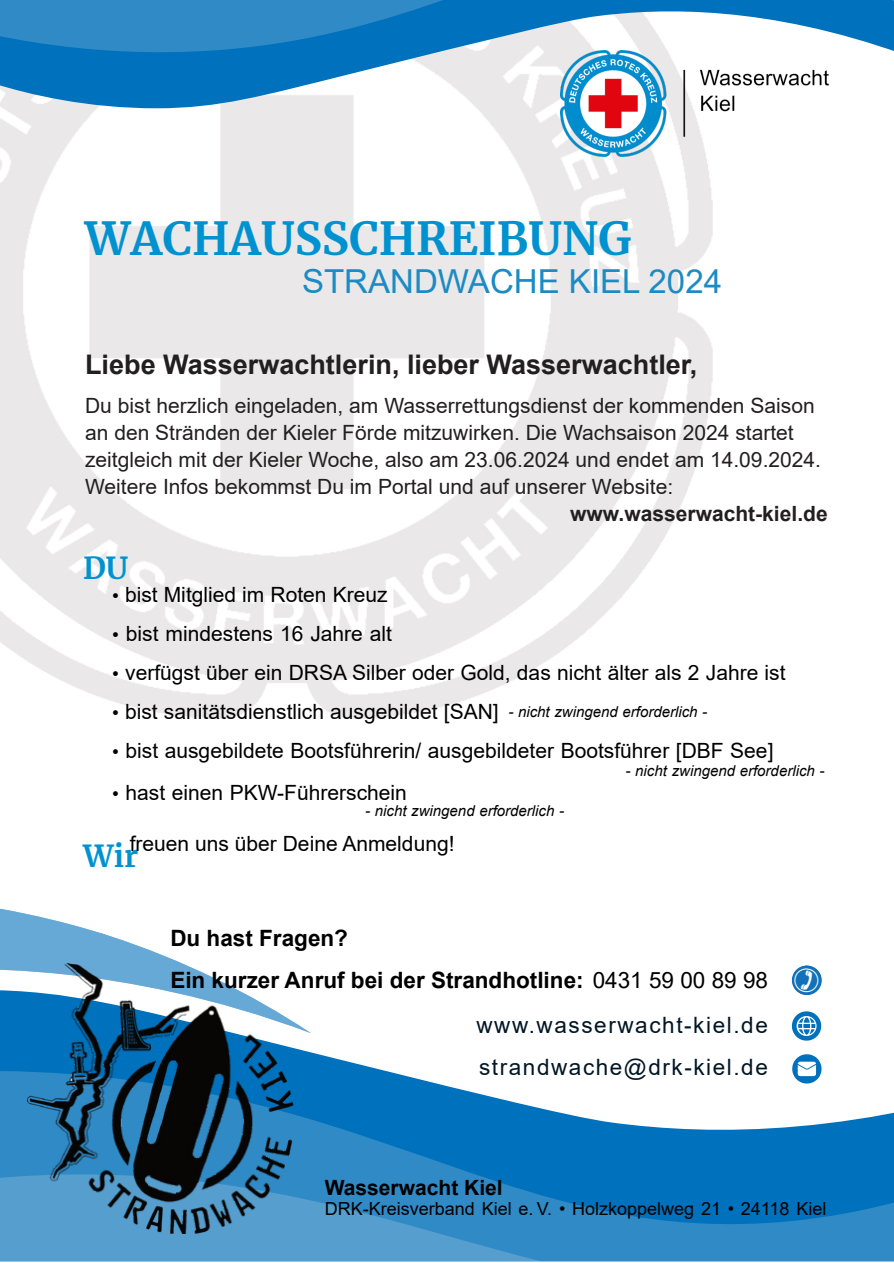
<style>
.page{position:relative;width:894px;height:1263px;background:#fff}
.page>*{position:absolute;margin:0;border:0;box-sizing:border-box;transform-origin:0 0}
.t1{font:700 45px "Merriweather";color:#0092d0}
.t2{font:33px "Arial";color:#1c8ac3}
.t3{font:700 30px "Merriweather";color:#0092d0}
.t4{font:700 27px "Arial";color:#231f20}
.t5{font:700 22.5px/41.2px "Arial";color:#000}
.t6{font:22.5px/41.8px "Arial";letter-spacing:.07em;color:#001624}
.t7{font:21px "Arial";color:#000}
.t8{font:21px/27px "Arial";color:#231f20}
.t9{font:700 21px "Arial";color:#231f20}
.t10{font:700 21px "Arial";color:#000}
.t11{font:18px "Arial";color:#000}
.t12{font:italic 15px "Arial";color:#000}
.s1{font-family:"Times New Roman";font-size:19.5px}
.s2{font-weight:400}
</style>
<div class="page">
<img style="left:0;top:108px;width:712px;height:610px">
<svg style="left:0;top:1020px;width:822px;height:46px"></svg>
<img style="left:0;top:908px;width:311px;height:125px">
<svg style="left:0;top:1066px;width:893px;height:195px"></svg>
<img style="left:27px;top:964px;width:266px;height:269px">
<svg style="left:0;top:55px;width:560px;height:53px;fill:#0071bc"></svg>
<svg style="left:0;top:0;width:893px;height:55px"></svg>
<img style="left:560px;top:50px;width:286px;height:106px">
<svg style="left:791px;top:1054px;width:30px;height:29px"></svg>
<svg style="left:791px;top:1011px;width:29px;height:30px"></svg>
<svg style="left:791px;top:965px;width:30px;height:30px"></svg>
<h1 class="t1" style="left:85px;top:210px;width:548px">WACHAUSSCHREIBUNG</h1>
<h2 class="t2" style="left:302px;top:269px;width:421px">STRANDWACHE KIEL 2024</h2>
<p class="t4" style="left:85px;top:355px;width:613px">Liebe Wasserwachtlerin, lieber Wasserwachtler,</p>
<p class="t8" style="left:85px;top:394px;width:737px">Du bist herzlich eingeladen, am Wasserrettungsdienst der kommenden Saison an den Stränden der Kieler Förde mitzuwirken. Die Wachsaison 2024 startet zeitgleich mit der Kieler Woche, also am 23.06.2024 und endet am 14.09.2024.<br>Weitere Infos bekommst Du im Portal und auf unserer Website:</p>
<p class="t9" style="left:570px;top:506px;width:259px">www.wasserwacht-kiel.de</p>
<h3 class="t3" style="left:83px;top:549px;width:47px">DU</h3>
<p class="t7" style="left:112px;top:587px;width:277px"><span class="s1">•</span> bist Mitglied im Roten Kreuz</p>
<p class="t7" style="left:112px;top:626px;width:281px"><span class="s1">•</span> bist mindestens 16 Jahre alt</p>
<p class="t7" style="left:112px;top:665px;width:674px"><span class="s1">•</span> verfügst über ein DRSA Silber oder Gold, das nicht älter als 2 Jahre ist</p>
<p class="t7" style="left:112px;top:704px;width:388px"><span class="s1">•</span> bist sanitätsdienstlich ausgebildet [SAN]</p>
<p class="t7" style="left:112px;top:743px;width:662px"><span class="s1">•</span> bist ausgebildete Bootsführerin/ ausgebildeter Bootsführer [DBF See]</p>
<p class="t12" style="left:625px;top:765px;width:200px">- nicht zwingend erforderlich -</p>
<p class="t7" style="left:112px;top:785px;width:296px"><span class="s1">•</span> hast einen PKW-Führerschein</p>
<p class="t7" style="left:130px;top:836px;width:326px">freuen uns über Deine Anmeldung!</p>
<p class="t12" style="left:508px;top:706px;width:200px">- nicht zwingend erforderlich -</p>
<p class="t12" style="left:365px;top:805px;width:200px">- nicht zwingend erforderlich -</p>
<h3 class="t3" style="left:83px;top:837px;width:57px">Wir</h3>
<p class="t5" style="left:170px;top:920px;width:599px">Du hast Fragen?<br>Ein kurzer Anruf bei der Strandhotline: <span class="s2">0431 59 00 89 98</span></p>
<p class="t6" style="left:476px;top:1006px;width:293px">www.wasserwacht-kiel.de strandwache@drk-kiel.de</p>
<p class="t10" style="left:324px;top:1179px;width:179px">Wasserwacht Kiel</p>
<p class="t11" style="left:324px;top:1202px;width:503px">DRK-Kreisverband Kiel e. V. • Holzkoppelweg 21 • 24118 Kiel</p>
</div>
